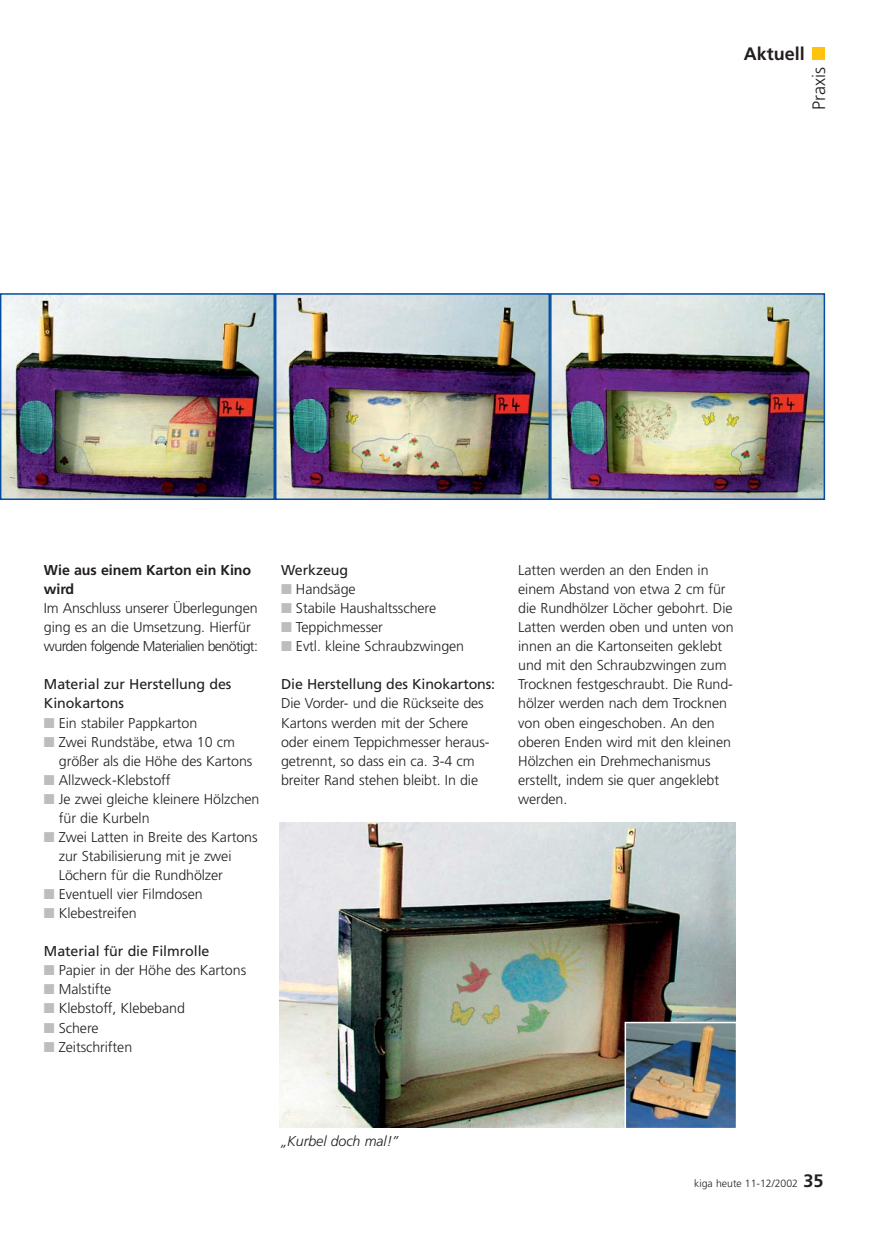
<style>
.page{position:relative;width:872px;height:1234px;background:#fff}
.page>*{position:absolute;margin:0;border:0;box-sizing:border-box;transform-origin:0 0}
.t1{font:700 18px "Frutiger";color:#231f20}
.t2{font:300 18px "Frutiger";color:#231f20}
.t3{font:300 14.25px/19px "Frutiger";letter-spacing:-.005em;color:#231f20}
.t4{font:14.25px/19px "Frutiger";letter-spacing:-.005em;color:#231f20}
.t5{font:700 14.25px/19px "Frutiger";letter-spacing:-.005em;color:#231f20}
.t6{font:italic 300 14.25px "Frutiger";letter-spacing:-.005em;color:#231f20}
.t7{font:300 10.5px "Frutiger";color:#231f20}
.s1{color:#bbbdc0}
.s2{font-weight:700;font-size:18px}
</style>
<div class="page">
<div style="left:812px;top:47px;width:13px;height:13px;background:#ffc20e"></div>
<img style="left:3px;top:296px;width:269px;height:201px">
<div style="left:0;top:293px;width:275px;height:207px;border:2px solid #034ea2"></div>
<img style="left:278px;top:296px;width:269px;height:201px">
<div style="left:275px;top:293px;width:275px;height:207px;border:2px solid #034ea2"></div>
<img style="left:553px;top:296px;width:269px;height:201px">
<div style="left:550px;top:293px;width:275px;height:207px;border:2px solid #034ea2"></div>
<img style="left:279px;top:822px;width:457px;height:305px">
<img style="left:627px;top:1024px;width:107px;height:102px">
<div style="left:624px;top:1021px;width:113px;height:108px;border:2px solid #fff"></div>
<p class="t1" style="left:744px;top:47px;width:63px">Aktuell</p>
<p class="t2" style="left:811px;top:110px;width:44px;rotate:-90deg">Praxis</p>
<p class="t5" style="left:44px;top:561px;width:209px">Wie aus einem Karton ein Kino wird</p>
<p class="t3" style="left:44px;top:599px;width:216px">Im Anschluss unserer Überlegungen ging es an die Umsetzung. Hierfür wurden folgende Materialien benötigt:</p>
<p class="t4" style="left:44px;top:676px;width:189px">Material zur Herstellung des<br>Kinokartons</p>
<p class="t3" style="left:44px;top:714px;width:155px"><span class="s1">■</span> Ein stabiler Pappkarton</p>
<p class="t3" style="left:59px;top:733px;width:195px;text-indent:-15px"><span class="s1">■</span> Zwei Rundstäbe, etwa 10 cm größer als die Höhe des Kartons</p>
<p class="t3" style="left:44px;top:771px;width:128px"><span class="s1">■</span> Allzweck-Klebstoff</p>
<p class="t3" style="left:59px;top:790px;width:202px;text-indent:-15px"><span class="s1">■</span> Je zwei gleiche kleinere Hölzchen für die Kurbeln</p>
<p class="t3" style="left:59px;top:828px;width:200px;text-indent:-15px"><span class="s1">■</span> Zwei Latten in Breite des Kartons zur Stabilisierung mit je zwei<br>Löchern für die Rundhölzer</p>
<p class="t3" style="left:44px;top:885px;width:160px"><span class="s1">■</span> Eventuell vier Filmdosen</p>
<p class="t3" style="left:44px;top:904px;width:94px"><span class="s1">■</span> Klebestreifen</p>
<p class="t4" style="left:44px;top:942px;width:167px">Material für die Filmrolle</p>
<p class="t3" style="left:44px;top:961px;width:204px"><span class="s1">■</span> Papier in der Höhe des Kartons</p>
<p class="t3" style="left:44px;top:980px;width:69px"><span class="s1">■</span> Malstifte</p>
<p class="t3" style="left:44px;top:999px;width:142px"><span class="s1">■</span> Klebstoff, Klebeband</p>
<p class="t3" style="left:44px;top:1018px;width:56px"><span class="s1">■</span> Schere</p>
<p class="t3" style="left:44px;top:1037px;width:90px"><span class="s1">■</span> Zeitschriften</p>
<p class="t4" style="left:281px;top:561px;width:69px">Werkzeug</p>
<p class="t3" style="left:281px;top:580px;width:76px"><span class="s1">■</span> Handsäge</p>
<p class="t3" style="left:281px;top:599px;width:156px"><span class="s1">■</span> Stabile Haushaltsschere</p>
<p class="t3" style="left:281px;top:618px;width:103px"><span class="s1">■</span> Teppichmesser</p>
<p class="t3" style="left:281px;top:637px;width:184px"><span class="s1">■</span> Evtl. kleine Schraubzwingen</p>
<p class="t4" style="left:281px;top:676px;width:216px">Die Herstellung des Kinokartons:</p>
<p class="t3" style="left:281px;top:695px;width:210px">Die Vorder- und die Rückseite des<br>Kartons werden mit der Schere oder einem Teppichmesser heraus&shy;getrennt, so dass ein ca. 3-4 cm breiter Rand stehen bleibt. In die</p>
<p class="t3" style="left:518px;top:561px;width:217px">Latten werden an den Enden in einem Abstand von etwa 2 cm für die Rundhölzer Löcher gebohrt. Die<br>Latten werden oben und unten von innen an die Kartonseiten geklebt und mit den Schraubzwingen zum<br>Trocknen festgeschraubt. Die Rund&shy;hölzer werden nach dem Trocknen von oben eingeschoben. An den oberen Enden wird mit den kleinen<br>Hölzchen ein Drehmechanismus erstellt, indem sie quer angeklebt werden.</p>
<p class="t6" style="left:281px;top:1135px;width:119px">„Kurbel doch mal!”</p>
<p class="t7" style="left:694px;top:1179px;width:131px">kiga heute 11-12/2002 <span class="s2">35</span></p>
</div>
